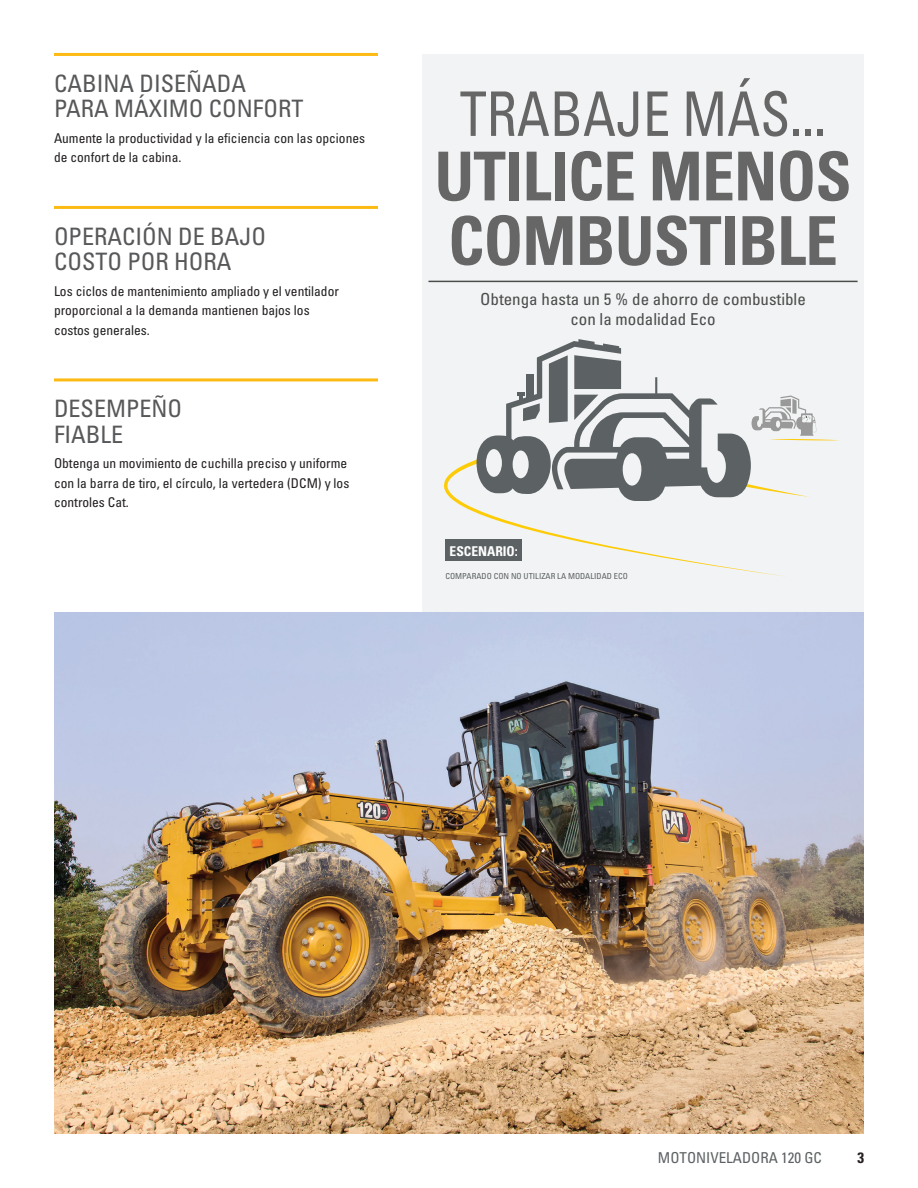
<style>
.page{position:relative;width:918px;height:1188px;background:#fff}
.page>*{position:absolute;margin:0;border:0;box-sizing:border-box;transform-origin:0 0}
.t1{font:67.5px/64.5px "Univers LTCYR 67 Bold Cond";letter-spacing:-.01em;color:#666;scale:.96 1}
.t2{font:condensed 61.5px "Univers LTCYR 57";color:#666;scale:.88 1}
.t3{font:condensed 24px/25.5px "Univers LTCYR 57";color:#57585a}
.t4{font:condensed 16.5px/19.5px "Univers LTCYR 57";color:#4c4c4c;text-align:center}
.t5{font:condensed 15px "Univers LTCYR 57";color:#5d6163}
.t6{font:15px "Univers LTCYR 67 Bold Cond";color:#231f20}
.t7{font:condensed 13.5px/19.5px "Univers LTCYR 57";color:#231f20}
.t8{font:13.5px "Univers LTCYR 67 Bold Cond";color:#fff}
.t9{font:condensed 8.25px "Univers LTCYR 57";color:#5c6163}
</style>
<div class="page">
<hr style="left:54px;top:53px;width:324px;height:3px;background:#fcba13">
<hr style="left:54px;top:206px;width:324px;height:3px;background:#fcba13">
<hr style="left:54px;top:378px;width:324px;height:3px;background:#fcba13">
<div style="left:422px;top:54px;width:442px;height:558px;background:#f2f3f4"></div>
<svg style="left:444px;top:339px;width:396px;height:238px"></svg>
<hr style="left:428px;top:281px;width:430px;height:1px;background:#4c4c4c">
<img style="left:54px;top:612px;width:810px;height:522px">
<h3 class="t3" style="left:54px;top:70px;width:251px">CABINA DISEÑADA<br>PARA MÁXIMO CONFORT</h3>
<p class="t7" style="left:54px;top:128px;width:313px">Aumente la productividad y la eficiencia con las opciones de confort de la cabina.</p>
<h3 class="t3" style="left:54px;top:223px;width:214px">OPERACIÓN DE BAJO<br>COSTO POR HORA</h3>
<p class="t7" style="left:54px;top:281px;width:286px">Los ciclos de mantenimiento ampliado y el ventilador proporcional a la demanda mantienen bajos los costos generales.</p>
<h3 class="t3" style="left:54px;top:396px;width:130px">DESEMPEÑO<br>FIABLE</h3>
<p class="t7" style="left:54px;top:454px;width:297px">Obtenga un movimiento de cuchilla preciso y uniforme con la barra de tiro, el círculo, la vertedera (DCM) y los controles Cat.</p>
<h2 class="t2" style="left:460px;top:75px;width:418px">TRABAJE MÁS...</h2>
<h1 class="t1" style="left:435px;top:143px;width:436px">UTILICE MENOS<br>COMBUSTIBLE</h1>
<p class="t4" style="left:480px;top:289px;width:327px">Obtenga hasta un 5 % de ahorro de combustible con la modalidad Eco</p>
<p class="t8" style="left:450px;top:543px;width:70px">ESCENARIO:</p>
<p class="t9" style="left:446px;top:571px;width:184px">COMPARADO CON NO UTILIZAR LA MODALIDAD ECO</p>
<p class="t5" style="left:658px;top:1148px;width:166px">MOTONIVELADORA 120 GC</p>
<p class="t6" style="left:857px;top:1148px;width:8px">3</p>
</div>
